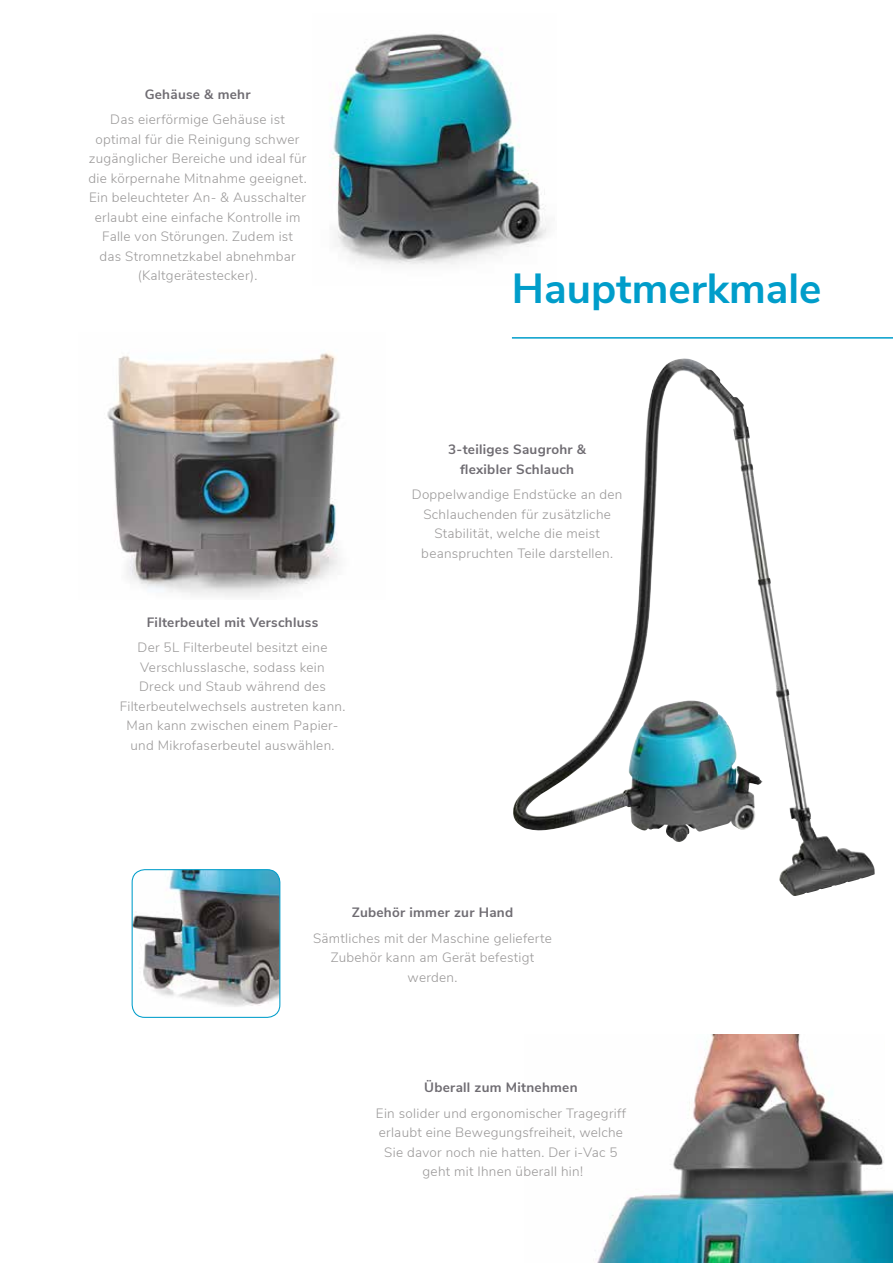
<style>
.page{position:relative;width:893px;height:1263px;background:#fff}
.page>*{position:absolute;margin:0;border:0;box-sizing:border-box;transform-origin:0 0}
.t1{font:700 42px "Nunito Sans";color:#009dca}
.t2{font:300 13.5px/19.5px "Nunito Sans";letter-spacing:.02em;color:#9b9999;text-align:center}
.t3{font:700 13.5px/19.5px "Nunito Sans";letter-spacing:.02em;color:#6f6c72;text-align:center}
</style>
<div class="page">
<img style="left:330px;top:33px;width:217px;height:232px">
<img style="left:596px;top:1034px;width:297px;height:229px">
<img style="left:513px;top:360px;width:250px;height:482px">
<img style="left:107px;top:353px;width:233px;height:244px">
<img style="left:132px;top:870px;width:148px;height:147px">
<div style="left:132px;top:869px;width:148px;height:149px;border:1px solid #009dca;border-radius:13px"></div>
<div style="left:886px;top:1020px;width:7px;height:163px;background:#fff"></div>
<hr style="left:512px;top:337px;width:381px;height:2px;background:#009dca">
<p class="t3" style="left:145px;top:83px;width:107px">Gehäuse &amp; mehr</p>
<p class="t2" style="left:88px;top:109px;width:220px">Das eierförmige Gehäuse ist optimal für die Reinigung schwer zugänglicher Bereiche und ideal für die körpernahe Mitnahme geeignet.<br>Ein beleuchteter An- &amp; Ausschalter erlaubt eine einfache Kontrolle im<br>Falle von Störungen. Zudem ist<br>das Stromnetzkabel abnehmbar (Kaltgerätestecker).</p>
<p class="t3" style="left:147px;top:611px;width:173px">Filterbeutel mit Verschluss</p>
<p class="t2" style="left:120px;top:637px;width:227px">Der 5L Filterbeutel besitzt eine Verschlusslasche, sodass kein<br>Dreck und Staub während des Filterbeutelwechsels austreten kann.<br>Man kann zwischen einem Papier&shy;und Mikrofaserbeutel auswählen.</p>
<h1 class="t1" style="left:512px;top:258px;width:311px">Hauptmerkmale</h1>
<p class="t3" style="left:448px;top:439px;width:139px">3-teiliges Saugrohr &amp; flexibler Schlauch</p>
<p class="t2" style="left:412px;top:484px;width:212px">Doppelwandige Endstücke an den<br>Schlauchenden für zusätzliche<br>Stabilität, welche die meist beanspruchten Teile darstellen.</p>
<p class="t3" style="left:352px;top:902px;width:163px">Zubehör immer zur Hand</p>
<p class="t2" style="left:313px;top:927px;width:240px">Sämtliches mit der Maschine gelieferte<br>Zubehör kann am Gerät befestigt werden.</p>
<p class="t3" style="left:424px;top:1077px;width:155px">Überall zum Mitnehmen</p>
<p class="t2" style="left:376px;top:1102px;width:252px">Ein solider und ergonomischer Tragegriff erlaubt eine Bewegungsfreiheit, welche Sie davor noch nie hatten. Der i-Vac 5 geht mit Ihnen überall hin!</p>
</div>
